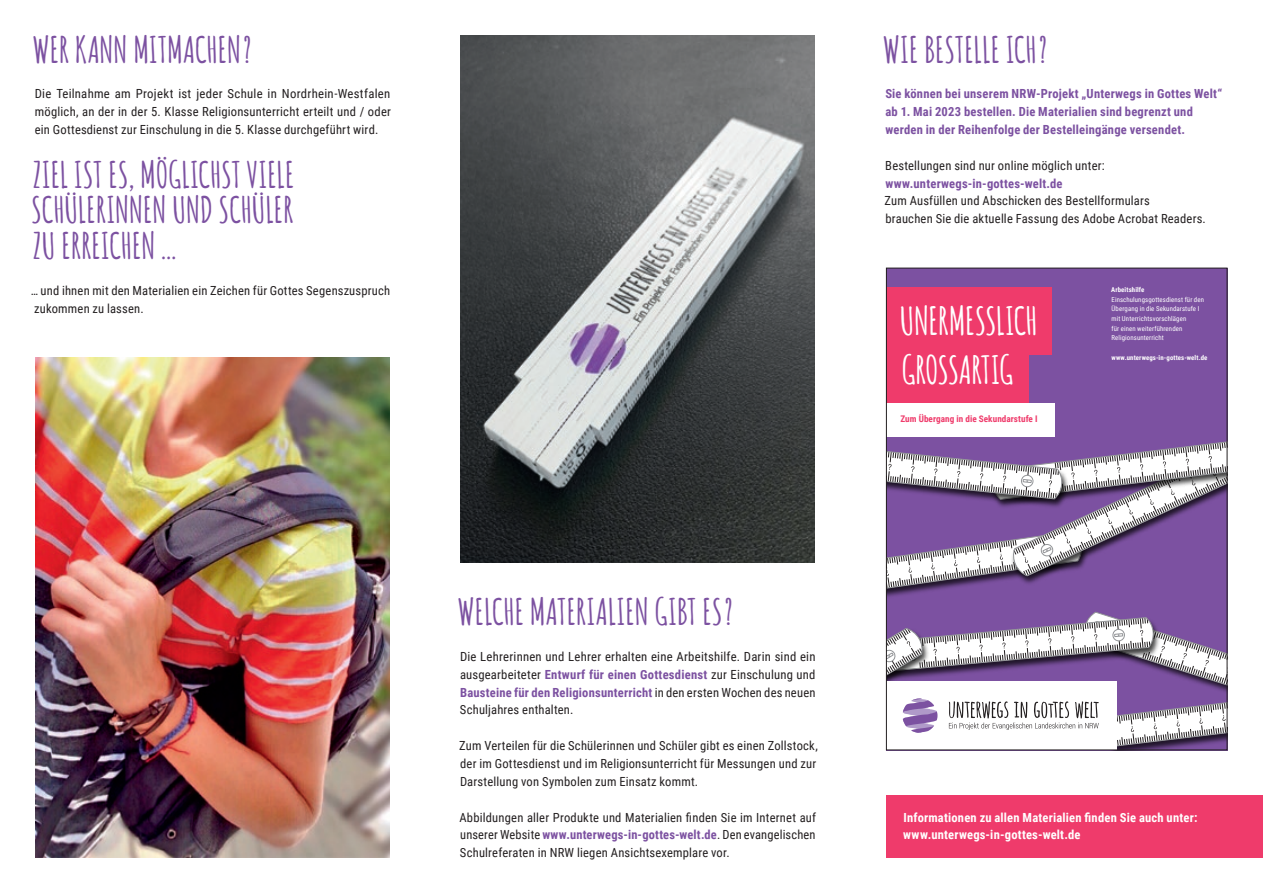
<style>
.page{position:relative;width:1263px;height:893px;background:#fff}
.page>*{position:absolute;margin:0;border:0;box-sizing:border-box;transform-origin:0 0}
.t1{font:700 37.95px/48.2px "Amatic SC";letter-spacing:-.03em;color:#fff}
.t2{font:700 35.7px/35.7px "Amatic SC";letter-spacing:-.015em;color:#7c51a1;text-align:justify}
.t3{font:12.6px/17.9px "Roboto Condensed";letter-spacing:.015em;color:#231f20;text-align:justify}
.t4{font:700 12.6px/17.9px "Roboto Condensed";letter-spacing:.015em;color:#7c51a1}
.t5{font:700 12.6px/17.9px "Roboto Condensed";letter-spacing:.015em;color:#fff}
.t6{font:700 9.15px "Roboto Condensed";letter-spacing:.005em;color:#ef3b6b}
.t7{font:6.75px/9.6px "Roboto Condensed";letter-spacing:.015em;color:#fff}
.t8{font:700 6.75px "Roboto Condensed";letter-spacing:.015em;color:#fff}
.s1{font-weight:700;color:#7c51a1}
</style>
<div class="page">
<img style="left:461px;top:36px;width:354px;height:527px">
<div style="left:886px;top:795px;width:377px;height:62px;background:#ef3b6b"></div>
<img style="left:36px;top:357px;width:353px;height:500px">
<div style="left:886px;top:268px;width:341px;height:482px;background:#7c51a1"></div>
<svg style="left:888px;top:428px;width:340px;height:174px"></svg>
<svg style="left:888px;top:612px;width:340px;height:138px"></svg>
<div style="left:886px;top:403px;width:168px;height:34px;background:#fff"></div>
<div style="left:886px;top:287px;width:166px;height:68px;background:#ef3b6b"></div>
<div style="left:886px;top:340px;width:143px;height:63px;background:#ef3b6b"></div>
<h2 class="t2" style="left:32px;top:29px;width:221px">WER KANN MITMACHEN?</h2>
<p class="t3" style="left:35px;top:84px;width:358px">Die Teilnahme am Projekt ist jeder Schule in Nordrhein-Westfalen möglich, an der in der 5. Klasse Religionsunterricht erteilt und / oder ein Gottesdienst zur Einschulung in die 5. Klasse durchgeführt wird.</p>
<h2 class="t2" style="left:31px;top:154px;width:265px">ZIEL IST ES, MÖGLICHST VIELE SCHÜLERINNEN UND SCHÜLER ZU ERREICHEN …</h2>
<p class="t3" style="left:31px;top:281px;width:361px">… und ihnen mit den Materialien ein Zeichen für Gottes Segenszuspruch zukommen zu lassen.</p>
<h2 class="t2" style="left:883px;top:29px;width:166px">WIE BESTELLE ICH?</h2>
<p class="t4" style="left:885px;top:84px;width:338px">Sie können bei unserem NRW-Projekt „Unterwegs in Gottes Welt“ ab 1. Mai 2023 bestellen. Die Materialien sind begrenzt und werden in der Reihenfolge der Bestelleingänge versendet.</p>
<p class="t3" style="left:885px;top:156px;width:221px">Bestellungen sind nur online möglich unter:</p>
<p class="t4" style="left:885px;top:174px;width:179px">www.unterwegs-in-gottes-welt.de</p>
<p class="t3" style="left:884px;top:192px;width:323px">Zum Ausfüllen und Abschicken des Bestellformulars<br>brauchen Sie die aktuelle Fassung des Adobe Acrobat Readers.</p>
<h1 class="t1" style="left:899px;top:295px;width:140px">UNERMESSLICH<br>GROSSARTIG</h1>
<p class="t6" style="left:900px;top:413px;width:139px">Zum Übergang in die Sekundarstufe I</p>
<p class="t8" style="left:1111px;top:285px;width:35px">Arbeitshilfe</p>
<p class="t7" style="left:1111px;top:294px;width:94px">Einschulungsgottesdienst für den<br>Übergang in die Sekundarstufe I mit Unterrichtsvorschlägen<br>für einen weiterführenden<br>Religionsunterricht</p>
<p class="t8" style="left:1111px;top:352px;width:97px">www.unterwegs-in-gottes-welt.de</p>
<h2 class="t2" style="left:458px;top:592px;width:277px">WELCHE MATERIALIEN GIBT ES?</h2>
<p class="t3" style="left:460px;top:647px;width:357px">Die Lehrerinnen und Lehrer erhalten eine Arbeitshilfe. Darin sind ein ausgearbeiteter <span class="s1">Entwurf für einen Gottesdienst</span> zur Einschulung und <span class="s1">Bausteine für den Religionsunterricht</span> in den ersten Wochen des neuen Schuljahres enthalten.</p>
<p class="t3" style="left:459px;top:736px;width:360px;text-align:left">Zum Verteilen für die Schülerinnen und Schüler gibt es einen Zollstock, der im Gottesdienst und im Religionsunterricht für Messungen und zur<br>Darstellung von Symbolen zum Einsatz kommt.</p>
<p class="t3" style="left:459px;top:808px;width:358px">Abbildungen aller Produkte und Materialien finden Sie im Internet auf unserer Website <span class="s1">www.unterwegs-in-gottes-welt.de</span>. Den evangelischen Schulreferaten in NRW liegen Ansichtsexemplare vor.</p>
<p class="t5" style="left:903px;top:808px;width:296px">Informationen zu allen Materialien finden Sie auch unter: www.unterwegs-in-gottes-welt.de</p>
</div>
